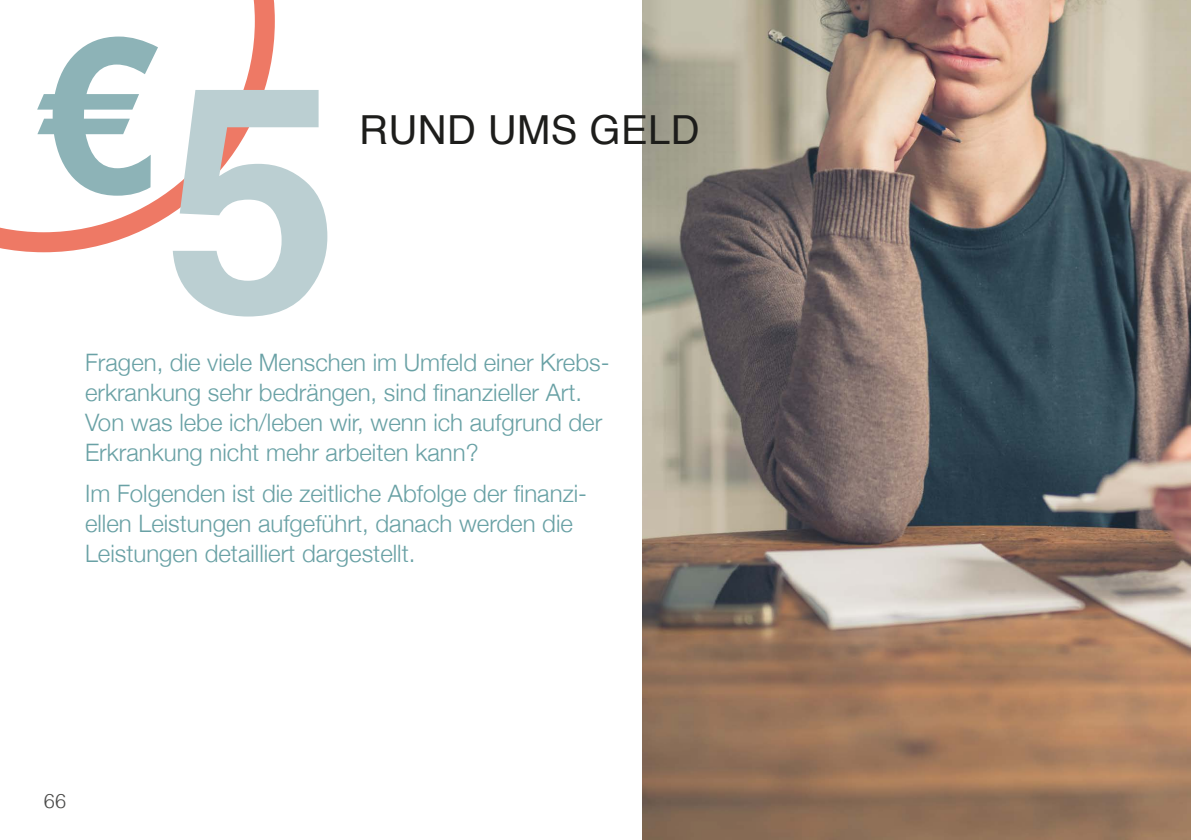
<style>
.page{position:relative;width:1191px;height:840px;background:#fff}
.page>*{position:absolute;margin:0;border:0;box-sizing:border-box;transform-origin:0 0}
.t1{font:700 315.6px "Helvetica";color:#bbcfd2}
.t2{font:700 215.4px "Helvetica Neue";color:#8db3b7}
.t3{font:40px "Helvetica";letter-spacing:.01em;color:#1d1d1b}
.t4{font:300 24px/30px "Helvetica Neue";color:#69a1a5}
.t5{font:300 20px "Helvetica";color:#4a4a49}
</style>
<div class="page">
<img style="left:643px;top:0;width:548px;height:839px">
<svg style="left:0;top:0;width:275px;height:252px"></svg>
<h2 class="t2" style="left:34px;top:-54px;width:121px">€</h2>
<h1 class="t1" style="left:164px;top:7px;width:177px">5</h1>
<h3 class="t3" style="left:359px;top:99px;width:342px">RUND UMS GELD</h3>
<p class="t4" style="left:85px;top:345px;width:523px">Fragen, die viele Menschen im Umfeld einer Krebs-</p>
<p class="t4" style="left:85px;top:375px;width:519px">erkrankung sehr bedrängen, sind finanzieller Art.<br>Von was lebe ich/leben wir, wenn ich aufgrund der<br>Erkrankung nicht mehr arbeiten kann?</p>
<p class="t4" style="left:85px;top:476px;width:503px">Im Folgenden ist die zeitliche Abfolge der finanzi&shy;ellen Leistungen aufgeführt, danach werden die<br>Leistungen detailliert dargestellt.</p>
<p class="t5" style="left:44px;top:783px;width:24px">66</p>
</div>
